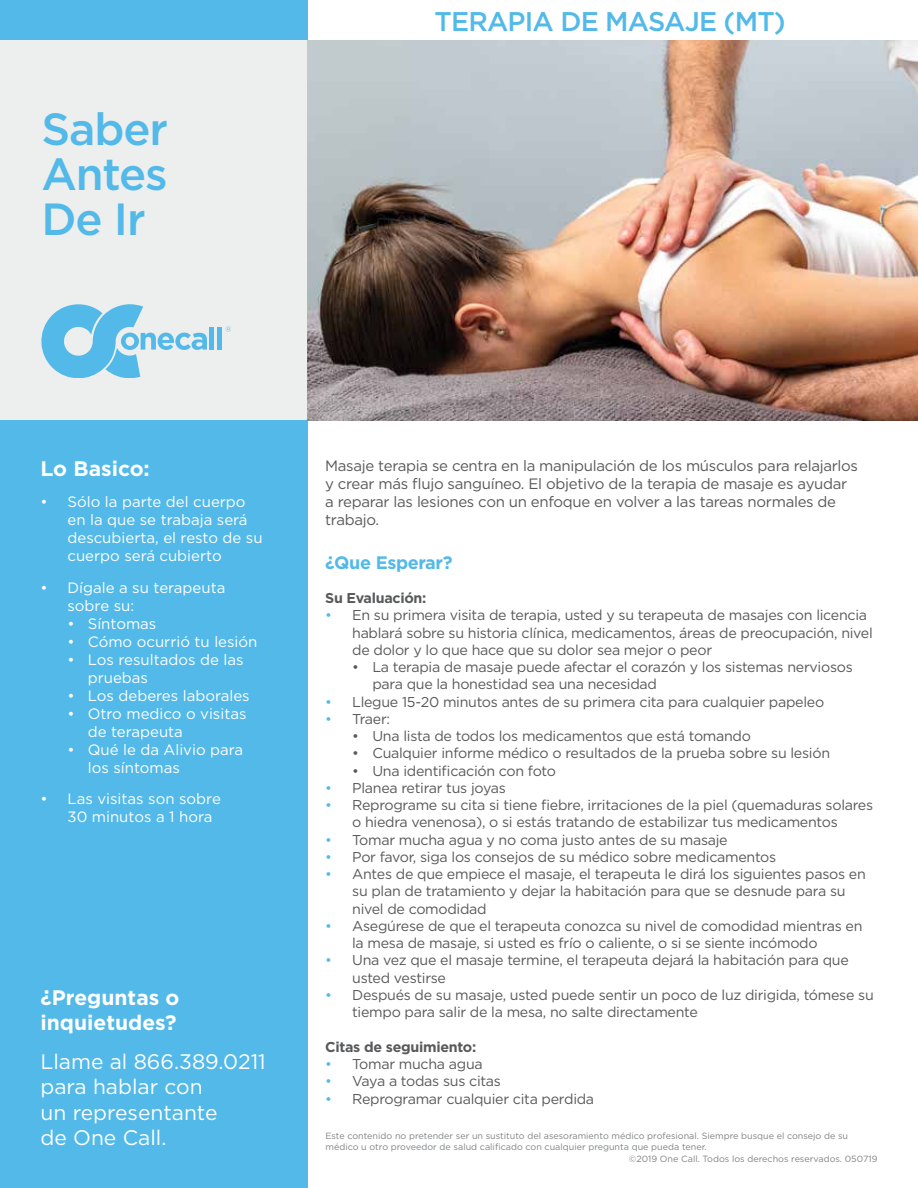
<style>
.page{position:relative;width:918px;height:1188px;background:#fff}
.page>*{position:absolute;margin:0;border:0;box-sizing:border-box;transform-origin:0 0}
.t1{font:500 45px/45px "Gotham";letter-spacing:-.025em;color:#52b9e9;text-align:justify}
.t2{font:500 27px "Gotham";letter-spacing:-.03em;color:#52b9e9}
.t3{font:21px/25.2px "Gotham";color:#fff}
.t4{font:700 21px/25.2px "Gotham";color:#fff}
.t5{font:700 18px "Gotham";letter-spacing:-.02em;color:#52b9e9}
.t6{font:15px/18px "Gotham";color:#fff}
.t7{font:15px/18px "Gotham";letter-spacing:-.02em;color:#58595b}
.t8{font:14.25px/17.2px "Gotham";letter-spacing:-.02em;color:#58595b}
.t9{font:700 14.25px "Gotham";letter-spacing:-.02em;color:#58595b}
.t10{font:9px/10.8px "Gotham";color:#808285}
.s1{color:#52b9e9}
</style>
<div class="page">
<div style="left:0;top:0;width:308px;height:1188px;background:#52b9e9"></div>
<div style="left:0;top:40px;width:329px;height:380px;background:#edefee"></div>
<img style="left:308px;top:40px;width:610px;height:380px">
<svg style="left:226px;top:326px;width:4px;height:6px"></svg>
<div style="left:209px;top:327px;width:5px;height:23px;background:#52b9e9"></div>
<div style="left:217px;top:327px;width:5px;height:23px;background:#52b9e9"></div>
<svg style="left:41px;top:304px;width:166px;height:74px"></svg>
<h1 class="t1" style="left:41px;top:106px;width:128px">Saber Antes De Ir</h1>
<h2 class="t2" style="left:435px;top:4px;width:353px">TERAPIA DE MASAJE (MT)</h2>
<h3 class="t4" style="left:40px;top:456px;width:111px">Lo Basico:</h3>
<p class="t6" style="left:68px;top:493px;width:197px;text-indent:-27px">• Sólo la parte del cuerpo en la que se trabaja será descubierta, el resto de su cuerpo será cubierto</p>
<p class="t6" style="left:68px;top:578px;width:159px;text-indent:-27px">• Dígale a su terapeuta sobre su:</p>
<p class="t6" style="left:68px;top:614px;width:90px">• Síntomas</p>
<p class="t6" style="left:68px;top:632px;width:192px">• Cómo ocurrió tu lesión</p>
<p class="t6" style="left:88px;top:650px;width:157px;text-indent:-20px">• Los resultados de las pruebas</p>
<p class="t6" style="left:68px;top:686px;width:184px">• Los deberes laborales</p>
<p class="t6" style="left:88px;top:704px;width:160px;text-indent:-20px">• Otro medico o visitas de terapeuta</p>
<p class="t6" style="left:88px;top:740px;width:157px;text-indent:-20px">• Qué le da Alivio para los síntomas</p>
<p class="t6" style="left:68px;top:790px;width:155px;text-indent:-27px">• Las visitas son sobre<br>30 minutos a 1 hora</p>
<h3 class="t4" style="left:40px;top:985px;width:141px">¿Preguntas o inquietudes?</h3>
<h3 class="t3" style="left:40px;top:1049px;width:227px">Llame al 866.389.0211 para hablar con<br>un representante<br>de One Call.</h3>
<p class="t7" style="left:325px;top:456px;width:534px">Masaje terapia se centra en la manipulación de los músculos para relajarlos y crear más flujo sanguíneo. El objetivo de la terapia de masaje es ayudar a reparar las lesiones con un enfoque en volver a las tareas normales de trabajo.</p>
<p class="t5" style="left:325px;top:550px;width:129px">¿Que Esperar?</p>
<p class="t9" style="left:325px;top:589px;width:103px">Su Evaluación:</p>
<p class="t8" style="left:352px;top:606px;width:522px;text-indent:-27px"><span class="s1">•</span> En su primera visita de terapia, usted y su terapeuta de masajes con licencia hablará sobre su historia clínica, medicamentos, áreas de preocupación, nivel de dolor y lo que hace que su dolor sea mejor o peor</p>
<p class="t8" style="left:372px;top:658px;width:482px;text-indent:-20px">• La terapia de masaje puede afectar el corazón y los sistemas nerviosos para que la honestidad sea una necesidad</p>
<p class="t8" style="left:325px;top:693px;width:501px"><span class="s1">•</span> Llegue 15-20 minutos antes de su primera cita para cualquier papeleo</p>
<p class="t8" style="left:325px;top:710px;width:66px"><span class="s1">•</span> Traer:</p>
<p class="t8" style="left:352px;top:727px;width:400px">• Una lista de todos los medicamentos que está tomando</p>
<p class="t8" style="left:352px;top:744px;width:479px">• Cualquier informe médico o resultados de la prueba sobre su lesión</p>
<p class="t8" style="left:352px;top:762px;width:205px">• Una identificación con foto</p>
<p class="t8" style="left:325px;top:779px;width:182px"><span class="s1">•</span> Planea retirar tus joyas</p>
<p class="t8" style="left:325px;top:796px;width:549px;text-align:center"><span class="s1">•</span> Reprograme su cita si tiene fiebre, irritaciones de la piel (quemaduras solares o hiedra venenosa), o si estás tratando de estabilizar tus medicamentos</p>
<p class="t8" style="left:325px;top:831px;width:404px"><span class="s1">•</span> Tomar mucha agua y no coma justo antes de su masaje</p>
<p class="t8" style="left:325px;top:848px;width:453px"><span class="s1">•</span> Por favor, siga los consejos de su médico sobre medicamentos</p>
<p class="t8" style="left:352px;top:865px;width:515px;text-indent:-27px"><span class="s1">•</span> Antes de que empiece el masaje, el terapeuta le dirá los siguientes pasos en su plan de tratamiento y dejar la habitación para que se desnude para su nivel de comodidad</p>
<p class="t8" style="left:352px;top:917px;width:512px;text-indent:-27px"><span class="s1">•</span> Asegúrese de que el terapeuta conozca su nivel de comodidad mientras en la mesa de masaje, si usted es frío o caliente, o si se siente incómodo</p>
<p class="t8" style="left:352px;top:952px;width:498px;text-indent:-27px"><span class="s1">•</span> Una vez que el masaje termine, el terapeuta dejará la habitación para que usted vestirse</p>
<p class="t8" style="left:352px;top:986px;width:523px;text-indent:-27px"><span class="s1">•</span> Después de su masaje, usted puede sentir un poco de luz dirigida, tómese su tiempo para salir de la mesa, no salte directamente</p>
<p class="t9" style="left:325px;top:1037px;width:153px">Citas de seguimiento:</p>
<p class="t8" style="left:325px;top:1055px;width:159px"><span class="s1">•</span> Tomar mucha agua</p>
<p class="t8" style="left:325px;top:1072px;width:177px"><span class="s1">•</span> Vaya a todas sus citas</p>
<p class="t8" style="left:325px;top:1090px;width:271px"><span class="s1">•</span> Reprogramar cualquier cita perdida</p>
<p class="t10" style="left:326px;top:1130px;width:524px">Este contenido no pretender ser un sustituto del asesoramiento médico profesional. Siempre busque el consejo de su médico u otro proveedor de salud calificado con cualquier pregunta que pueda tener.</p>
<p class="t10" style="left:629px;top:1153px;width:250px">©2019 One Call. Todos los derechos reservados. 050719</p>
</div>
